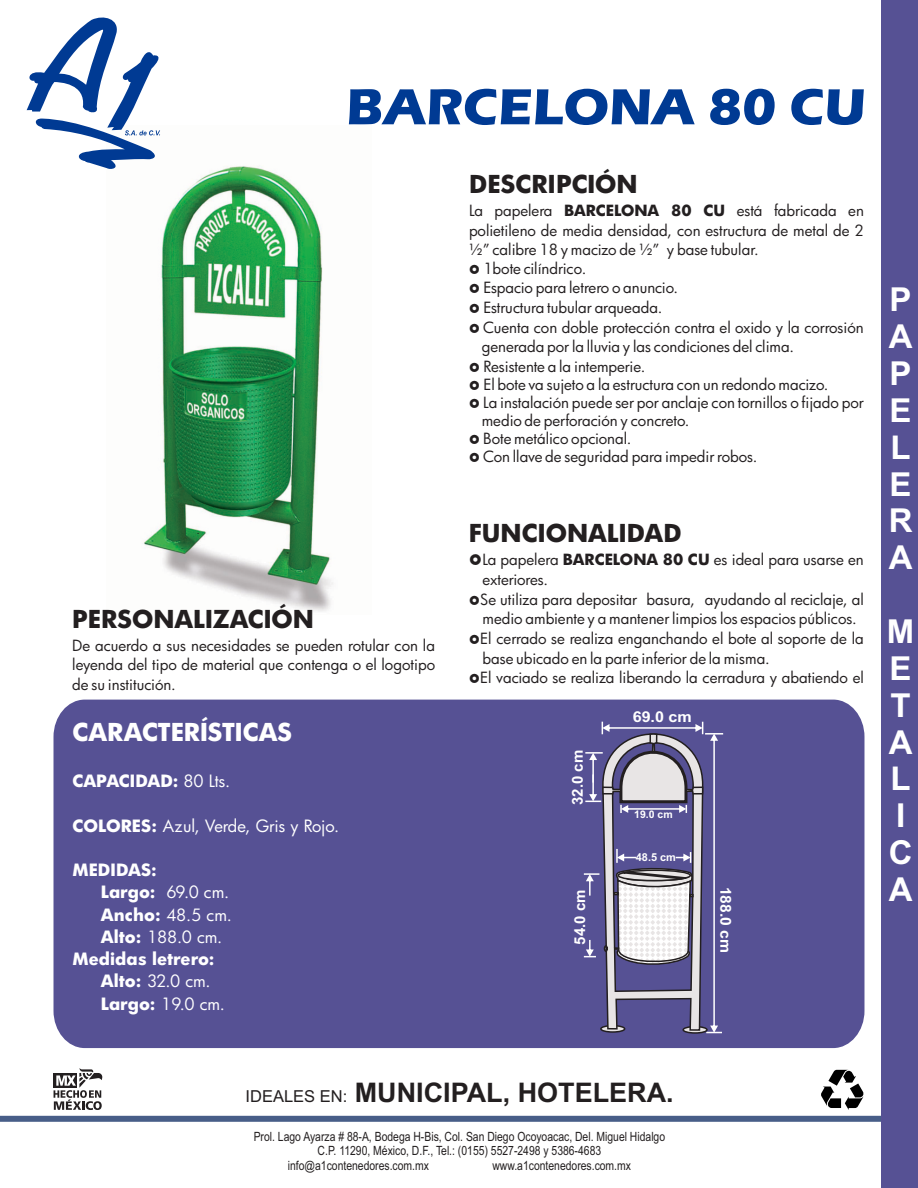
<style>
.page{position:relative;width:918px;height:1188px;background:#fff}
.page>*{position:absolute;margin:0;border:0;box-sizing:border-box;transform-origin:0 0}
.t1{font:700 52.5px "Eras ITC";color:#003a93}
.t2{font:700 33px/36.9px "Arial";color:#fff;text-align:justify}
.t3{font:700 27px "Arial";color:#231f20}
.t4{font:700 24px "Futura";color:#231f20}
.t5{font:700 24px "Futura";color:#fff}
.t6{font:16.5px "Futura";color:#fff}
.t7{font:700 16.5px "Futura";color:#fff}
.t8{font:15px/19.8px "Futura";color:#231f20}
.t9{font:700 15px "Arial";color:#fff}
.t10{font:700 15px "Arial";color:#fff;scale:1.05 1}
.t11{font:700 15px "Arial";color:#fff;scale:1.08 1}
.t12{font:12.75px "Arial";color:#231f20;scale:.81 1}
.t13{font:700 10.95px "Arial";color:#fff}
.t14{font:700 10.5px "Arial";color:#fff}
.s1{font-weight:700}
.s2{font-weight:400}
.s3{font-weight:400;font-size:16.5px}
</style>
<div class="page">
<img style="left:142px;top:166px;width:191px;height:446px">
<div style="left:54px;top:700px;width:810px;height:348px;background:#565194"></div>
<svg style="left:601px;top:717px;width:103px;height:399px"></svg>
<svg style="left:584px;top:722px;width:139px;height:311px"></svg>
<div style="left:0;top:1116px;width:918px;height:6px;background:#485e88"></div>
<svg style="left:821px;top:1070px;width:43px;height:40px"></svg>
<svg style="left:54px;top:1068px;width:49px;height:42px"></svg>
<div style="left:881px;top:0;width:37px;height:1188px;background:#565194"></div>
<svg style="left:26px;top:17px;width:138px;height:153px"></svg>
<h1 class="t1" style="left:346px;top:88px;width:521px">BARCELONA 80 CU</h1>
<h3 class="t4" style="left:469px;top:175px;width:170px">DESCRIPCIÓN</h3>
<p class="t8" style="left:469px;top:202px;width:396px;text-align:justify">La papelera <span class="s1">BARCELONA 80 CU</span> está fabricada en polietileno de media densidad, con estructura de metal de 2 ½” calibre 18 y macizo de ½” y base tubular.</p>
<p class="t8" style="left:483px;top:279px;width:196px">Espacio para letrero o anuncio.</p>
<p class="t8" style="left:483px;top:260px;width:104px">1bote cilíndrico.</p>
<p class="t8" style="left:483px;top:299px;width:180px">Estructura tubular arqueada.</p>
<p class="t8" style="left:482px;top:319px;width:384px">Cuenta con doble protección contra el oxido y la corrosión generada por la lluvia y las condiciones del clima.</p>
<p class="t8" style="left:483px;top:358px;width:164px">Resistente a la intemperie.</p>
<p class="t8" style="left:483px;top:376px;width:347px">El bote va sujeto a la estructura con un redondo macizo.</p>
<p class="t8" style="left:482px;top:395px;width:384px;line-height:18px">La instalación puede ser por anclaje con tornillos o fijado por medio de perforación y concreto.</p>
<p class="t8" style="left:483px;top:431px;width:150px">Bote metálico opcional.</p>
<p class="t8" style="left:483px;top:449px;width:276px">Con llave de seguridad para impedir robos.</p>
<h3 class="t4" style="left:469px;top:524px;width:214px">FUNCIONALIDAD</h3>
<h3 class="t4" style="left:72px;top:610px;width:243px">PERSONALIZACIÓN</h3>
<p class="t8" style="left:72px;top:637px;width:364px;text-align:justify">De acuerdo a sus necesidades se pueden rotular con la leyenda del tipo de material que contenga o el logotipo de su institución.</p>
<h3 class="t5" style="left:73px;top:723px;width:221px">CARACTERÍSTICAS</h3>
<p class="t7" style="left:73px;top:775px;width:159px">CAPACIDAD: <span class="s2">80 Lts.</span></p>
<p class="t6" style="left:73px;top:819px;width:268px"><span class="s1">COLORES:</span> Azul, Verde, Gris y Rojo.</p>
<p class="t7" style="left:73px;top:864px;width:86px">MEDIDAS:</p>
<p class="t6" style="left:101px;top:886px;width:130px"><span class="s1">Largo:</span> 69.0 cm.</p>
<p class="t6" style="left:101px;top:908px;width:133px"><span class="s1">Ancho:</span> 48.5 cm.</p>
<p class="t6" style="left:101px;top:930px;width:123px"><span class="s1">Alto:</span> 188.0 cm.</p>
<p class="t7" style="left:73px;top:953px;width:144px">Medidas letrero:</p>
<p class="t6" style="left:101px;top:975px;width:111px"><span class="s1">Alto:</span> 32.0 cm.</p>
<p class="t6" style="left:101px;top:997px;width:126px"><span class="s1">Largo:</span> 19.0 cm.</p>
<p class="t8" style="left:482px;top:551px;width:383px">La papelera <span class="s1">BARCELONA 80 CU</span> es ideal para usarse en exteriores.</p>
<p class="t8" style="left:480px;top:591px;width:385px">Se utiliza para depositar basura, ayudando al reciclaje, al medio ambiente y a mantener limpios los espacios públicos.</p>
<p class="t8" style="left:480px;top:630px;width:385px">El cerrado se realiza enganchando el bote al soporte de la base ubicado en la parte inferior de la misma.</p>
<p class="t8" style="left:480px;top:670px;width:385px">El vaciado se realiza liberando la cerradura y abatiendo el</p>
<p class="t9" style="left:572px;top:805px;width:57px;rotate:-90deg">32.0 cm</p>
<p class="t9" style="left:574px;top:945px;width:57px;rotate:-90deg">54.0 cm</p>
<p class="t11" style="left:633px;top:712px;width:56px">69.0 cm</p>
<p class="t14" style="left:634px;top:811px;width:40px">19.0 cm</p>
<p class="t13" style="left:636px;top:853px;width:42px">48.5 cm</p>
<p class="t10" style="left:731px;top:887px;width:65px;rotate:90deg">188.0 cm</p>
<h2 class="t2" style="left:889px;top:284px;width:25px">P A P E L E R A</h2>
<h2 class="t2" style="left:887px;top:616px;width:29px;text-align:left">M<br>E<br>T<br>A<br>L<br>I<br>C<br>A</h2>
<h3 class="t3" style="left:246px;top:1083px;width:430px"><span class="s3">IDEALES EN:</span> MUNICIPAL, HOTELERA.</h3>
<p class="t12" style="left:254px;top:1132px;width:510px">Prol. Lago Ayarza # 88-A, Bodega H-Bis, Col. San Diego Ocoyoacac, Del. Miguel Hidalgo</p>
<p class="t12" style="left:318px;top:1146px;width:352px">C.P. 11290, México, D.F., Tel.: (0155) 5527-2498 y 5386-4683</p>
<p class="t12" style="left:288px;top:1160px;width:176px">info@a1contenedores.com.mx</p>
<p class="t12" style="left:492px;top:1160px;width:173px">www.a1contenedores.com.mx</p>
</div>
